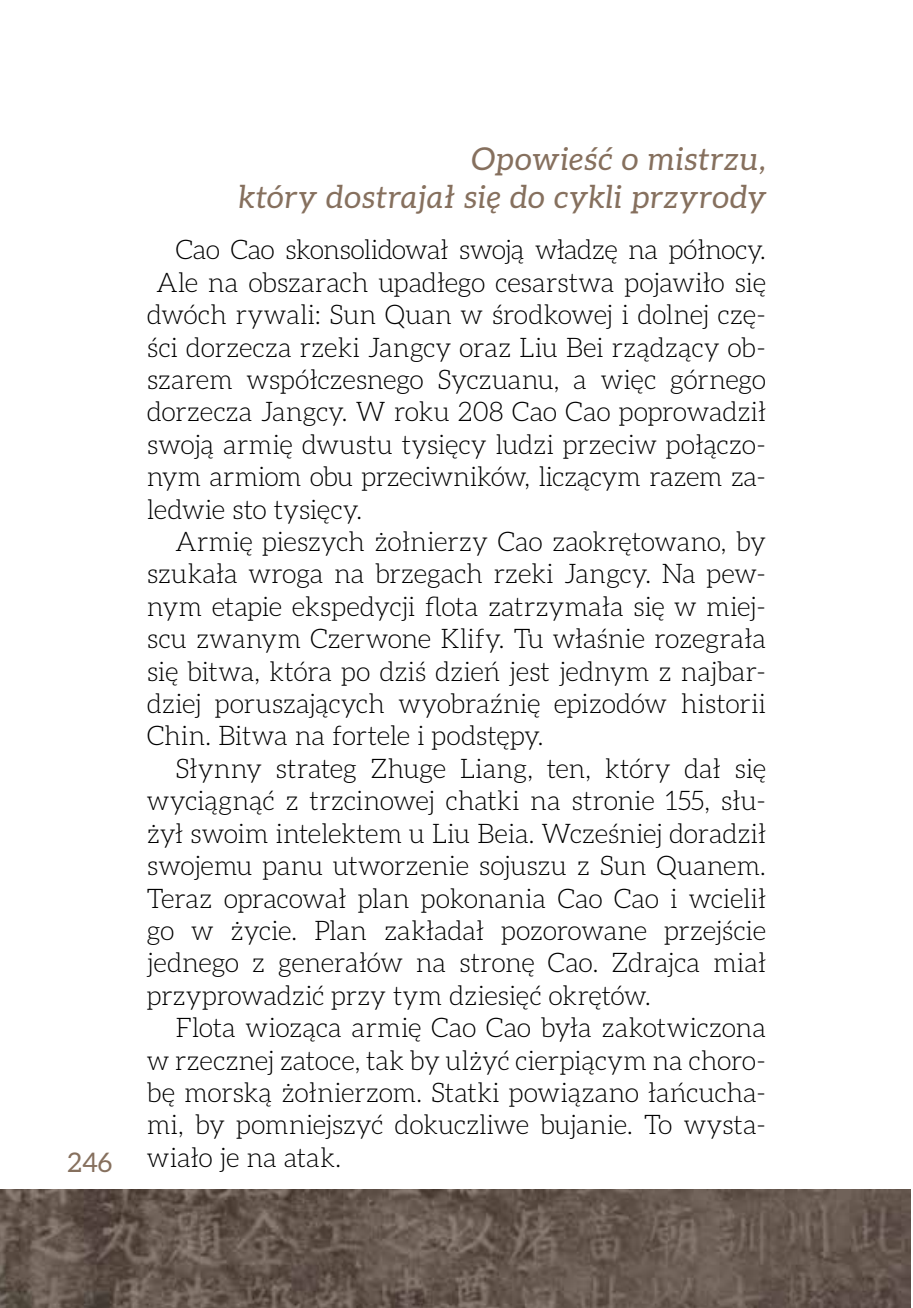
<style>
.page{position:relative;width:913px;height:1308px;background:#fff}
.page>*{position:absolute;margin:0;border:0;box-sizing:border-box;transform-origin:0 0}
.t1{font:italic 31.5px/37.8px "Aleo";letter-spacing:.035em;color:#86705e;text-align:right}
.t2{font:300 27px "Aleo";letter-spacing:-.01em;color:#000}
.t3{font:300 27px "Aleo";letter-spacing:-.03em;color:#000}
.t4{font:27px "Aleo";color:#86705e}
</style>
<div class="page">
<img style="left:0;top:1189px;width:910px;height:118px">
<p class="t4" style="left:68px;top:1146px;width:46px">246</p>
<p class="t1" style="left:238px;top:141px;width:529px">Opowieść o mistrzu,<br>który dostrajał się do cykli przyrody</p>
<p class="t3" style="left:175px;top:234px;width:591px">Cao Cao skonsolidował swoją władzę na północy.</p>
<p class="t2" style="left:156px;top:267px;width:610px">Ale na obszarach upadłego cesarstwa pojawiło się</p>
<p class="t2" style="left:147px;top:299px;width:620px">dwóch rywali: Sun Quan w środkowej i dolnej czę-</p>
<p class="t2" style="left:147px;top:331px;width:620px">ści dorzecza rzeki Jangcy oraz Liu Bei rządzący ob-</p>
<p class="t2" style="left:147px;top:364px;width:620px">szarem współczesnego Syczuanu, a więc górnego</p>
<p class="t2" style="left:147px;top:396px;width:620px">dorzecza Jangcy. W roku 208 Cao Cao poprowadził</p>
<p class="t2" style="left:147px;top:429px;width:620px">swoją armię dwustu tysięcy ludzi przeciw połączo-</p>
<p class="t2" style="left:147px;top:461px;width:620px">nym armiom obu przeciwników, liczącym razem za-</p>
<p class="t2" style="left:147px;top:493px;width:217px">ledwie sto tysięcy.</p>
<p class="t2" style="left:175px;top:526px;width:591px">Armię pieszych żołnierzy Cao zaokrętowano, by</p>
<p class="t2" style="left:147px;top:558px;width:620px">szukała wroga na brzegach rzeki Jangcy. Na pew-</p>
<p class="t2" style="left:147px;top:591px;width:620px">nym etapie ekspedycji flota zatrzymała się w miej-</p>
<p class="t2" style="left:147px;top:623px;width:620px">scu zwanym Czerwone Klify. Tu właśnie rozegrała</p>
<p class="t2" style="left:147px;top:655px;width:620px">się bitwa, która po dziś dzień jest jednym z najbar-</p>
<p class="t2" style="left:147px;top:688px;width:620px">dziej poruszających wyobraźnię epizodów historii</p>
<p class="t2" style="left:147px;top:720px;width:398px">Chin. Bitwa na fortele i podstępy.</p>
<p class="t2" style="left:175px;top:753px;width:591px">Słynny strateg Zhuge Liang, ten, który dał się</p>
<p class="t2" style="left:147px;top:785px;width:620px">wyciągnąć z trzcinowej chatki na stronie 155, słu-</p>
<p class="t2" style="left:147px;top:817px;width:620px">żył swoim intelektem u Liu Beia. Wcześniej doradził</p>
<p class="t2" style="left:147px;top:850px;width:620px">swojemu panu utworzenie sojuszu z Sun Quanem.</p>
<p class="t2" style="left:147px;top:882px;width:620px">Teraz opracował plan pokonania Cao Cao i wcielił</p>
<p class="t2" style="left:147px;top:915px;width:620px">go w życie. Plan zakładał pozorowane przejście</p>
<p class="t2" style="left:147px;top:947px;width:620px">jednego z generałów na stronę Cao. Zdrajca miał</p>
<p class="t2" style="left:147px;top:979px;width:505px">przyprowadzić przy tym dziesięć okrętów.</p>
<p class="t2" style="left:175px;top:1012px;width:592px">Flota wioząca armię Cao Cao była zakotwiczona</p>
<p class="t2" style="left:147px;top:1044px;width:620px">w rzecznej zatoce, tak by ulżyć cierpiącym na choro-</p>
<p class="t2" style="left:147px;top:1077px;width:620px">bę morską żołnierzom. Statki powiązano łańcucha-</p>
<p class="t2" style="left:147px;top:1109px;width:620px">mi, by pomniejszyć dokuczliwe bujanie. To wysta-</p>
<p class="t2" style="left:147px;top:1141px;width:196px">wiało je na atak.</p>
</div>
